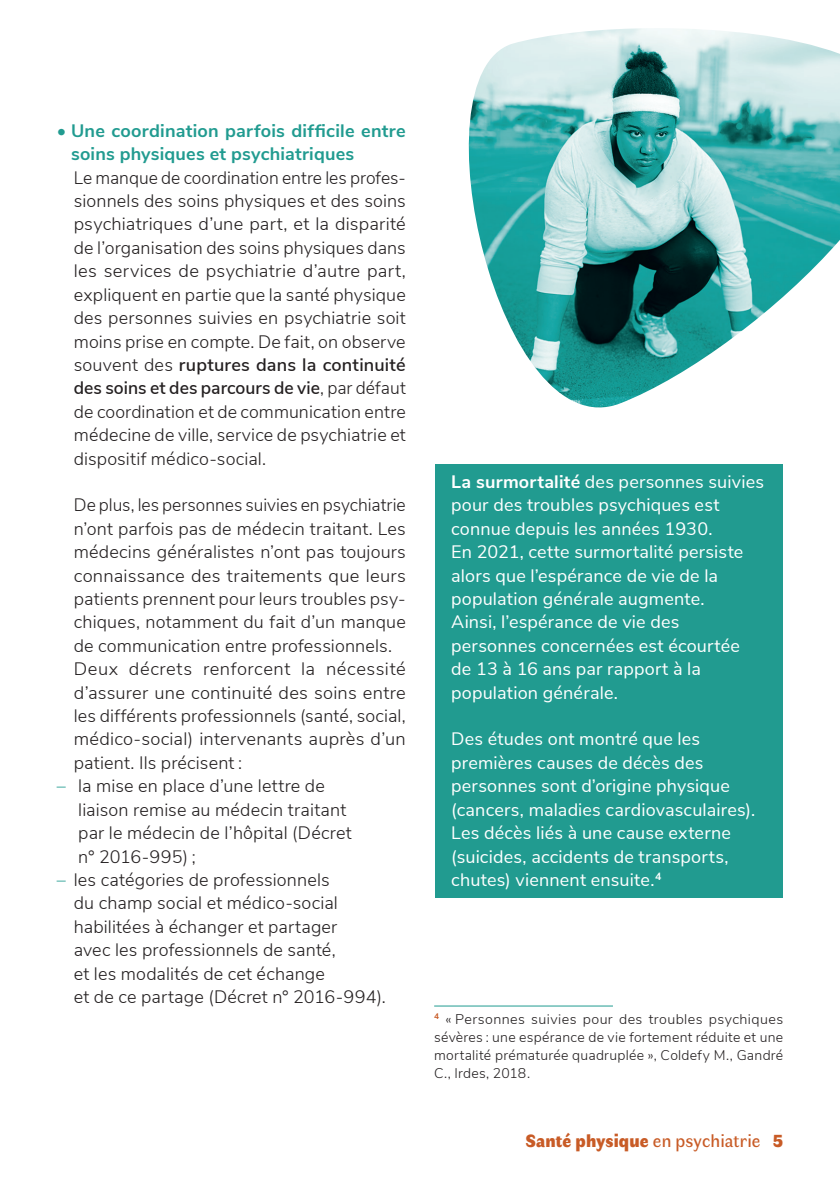
<style>
.page{position:relative;width:840px;height:1191px;background:#fff}
.page>*{position:absolute;margin:0;border:0;box-sizing:border-box;transform-origin:0 0}
.t1{font:300 18px/23.4px "Nunito Sans";letter-spacing:.01em;color:#231f20}
.t2{font:18px/23.4px "Nunito Sans";letter-spacing:.01em;color:#fff}
.t3{font:700 18px/23.4px "Nunito Sans";letter-spacing:.01em;color:#219b90}
.t4{font:900 18px "Faune Display";letter-spacing:.01em;color:#c85b26}
.t5{font:300 14px/18px "Nunito Sans";letter-spacing:.015em;color:#231f20;text-align:justify}
.s1{font-weight:600}
.s2{color:#219b90}
.s3{font-weight:700}
.s4{font-family:"Faune Text";font-weight:400}
</style>
<div class="page">
<hr style="left:434px;top:1005px;width:178px;height:1px;background:#219b90">
<div style="left:435px;top:464px;width:346px;height:246px;background:#219b90"></div>
<div style="left:435px;top:698px;width:346px;height:36px;background:#219b90"></div>
<div style="left:435px;top:721px;width:346px;height:177px;background:#219b90"></div>
<img style="left:468px;top:28px;width:371px;height:380px">
<p class="t3" style="left:71px;top:118px;width:336px;text-indent:-14px">• Une coordination parfois difficile entre soins physiques et psychiatriques</p>
<p class="t1" style="left:74px;top:165px;width:333px;text-align:justify">Le manque de coordination entre les profes&shy;sionnels des soins physiques et des soins psychiatriques d’une part, et la disparité de l’organisation des soins physiques dans les services de psychiatrie d’autre part, expliquent en partie que la santé physique des personnes suivies en psychiatrie soit moins prise en compte. De fait, on observe souvent des <span class="s1">ruptures dans la continuité des soins et des parcours de vie</span>, par défaut de coordination et de communication entre médecine de ville, service de psychiatrie et dispositif médico-social.</p>
<p class="t1" style="left:74px;top:492px;width:333px">De plus, les personnes suivies en psychiatrie n’ont parfois pas de médecin traitant. Les médecins généralistes n’ont pas toujours connaissance des traitements que leurs patients prennent pour leurs troubles psy&shy;chiques, notamment du fait d’un manque de communication entre professionnels.<br>Deux décrets renforcent la nécessité d’assurer une continuité des soins entre les différents professionnels (santé, social, médico-social) intervenants auprès d’un patient. Ils précisent :</p>
<p class="t1" style="left:78px;top:773px;width:275px;text-indent:-22px"><span class="s2">–</span> la mise en place d’une lettre de liaison remise au médecin traitant par le médecin de l’hôpital (Décret n° 2016-995) ;</p>
<p class="t1" style="left:74px;top:867px;width:313px;text-indent:-17px"><span class="s2">–</span> les catégories de professionnels<br>du champ social et médico-social habilitées à échanger et partager<br>avec les professionnels de santé,<br>et les modalités de cet échange<br>et de ce partage (Décret n° 2016-994).</p>
<p class="t2" style="left:451px;top:469px;width:314px"><span class="s3">La surmortalité</span> des personnes suivies pour des troubles psychiques est connue depuis les années 1930.<br>En 2021, cette surmortalité persiste alors que l’espérance de vie de la population générale augmente.<br>Ainsi, l’espérance de vie des personnes concernées est écourtée de 13 à 16 ans par rapport à la population générale.</p>
<p class="t2" style="left:451px;top:726px;width:305px">Des études ont montré que les premières causes de décès des personnes sont d’origine physique (cancers, maladies cardiovasculaires).<br>Les décès liés à une cause externe (suicides, accidents de transports, chutes) viennent ensuite.<sup>4</sup></p>
<p class="t5" style="left:434px;top:1008px;width:350px"><sup>4</sup> « Personnes suivies pour des troubles psychiques sévères : une espérance de vie fortement réduite et une mortalité prématurée quadruplée », Coldefy M., Gandré C., Irdes, 2018.</p>
<p class="t4" style="left:525px;top:1127px;width:259px">Santé physique <span class="s4">en psychiatrie</span> 5</p>
</div>
